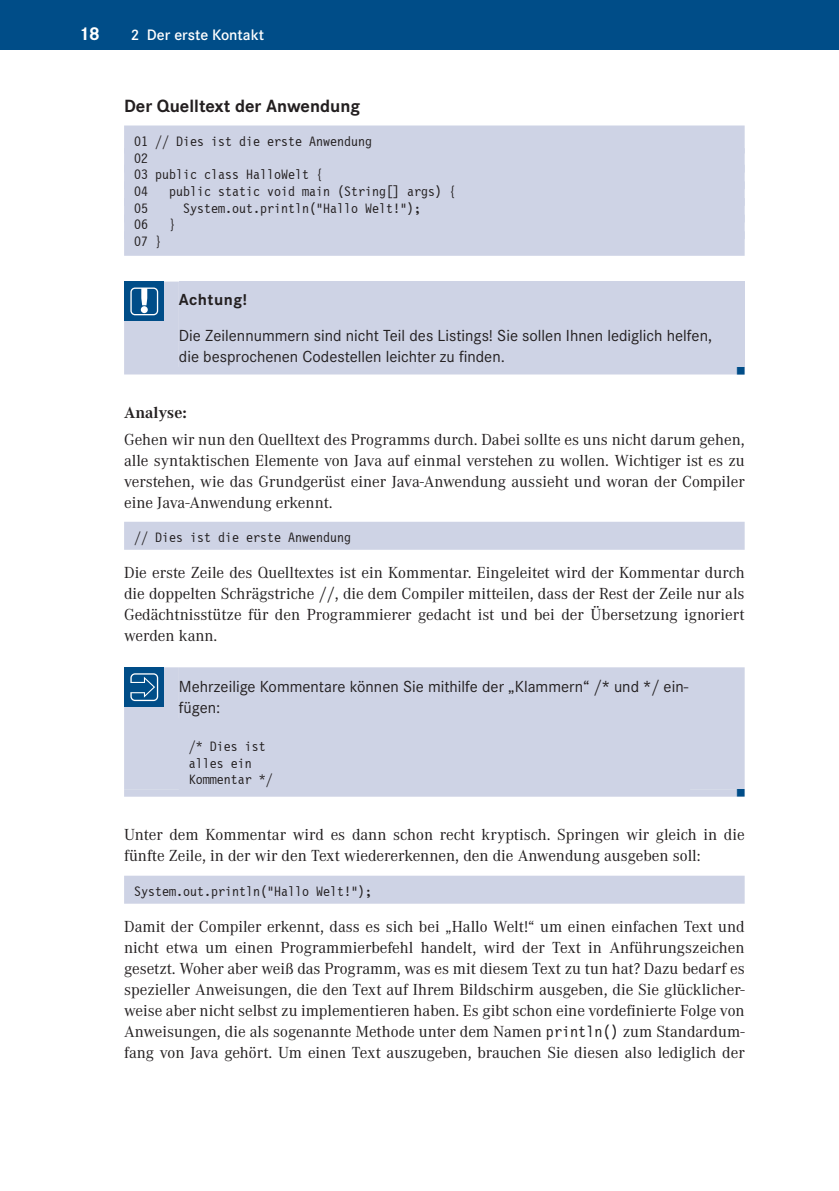
<style>
.page{position:relative;width:839px;height:1191px;background:#fff}
.page>*{position:absolute;margin:0;border:0;box-sizing:border-box;transform-origin:0 0}
.t1{font:700 19.25px "Corporate S Pro";color:#fff}
.t2{font:700 18.38px "Corporate S Pro";color:#231f20}
.t3{font:16.62px/21px "Corporate A Pro";color:#231f20;text-align:justify}
.t4{font:16.62px/21px "Corporate S Pro";color:#231f20}
.t5{font:700 16.62px "Corporate S Pro";letter-spacing:.03em;color:#231f20}
.t6{font:700 16.62px "Corporate A Pro";color:#231f20}
.t7{font:600 15.75px "Corporate S Pro";color:#fff}
.t8{font:14px/16.6px "Letter Gothic 12 Pitch BT";color:#231f20}
.s1{font-family:"Letter Gothic 12 Pitch BT";font-size:16.1px}
</style>
<div class="page">
<div style="left:0;top:0;width:838px;height:50px;background:#004d88"></div>
<div style="left:124px;top:125px;width:620px;height:28px;background:#ced3e5"></div>
<div style="left:124px;top:148px;width:620px;height:25px;background:#ced3e5"></div>
<div style="left:124px;top:165px;width:620px;height:24px;background:#ced3e5"></div>
<div style="left:124px;top:181px;width:620px;height:25px;background:#ced3e5"></div>
<div style="left:124px;top:198px;width:620px;height:24px;background:#ced3e5"></div>
<div style="left:124px;top:215px;width:620px;height:24px;background:#ced3e5"></div>
<div style="left:124px;top:231px;width:620px;height:25px;background:#ced3e5"></div>
<div style="left:124px;top:522px;width:620px;height:28px;background:#ced3e5"></div>
<div style="left:124px;top:875px;width:620px;height:28px;background:#ced3e5"></div>
<div style="left:124px;top:281px;width:613px;height:93px;background:#ced3e5"></div>
<div style="left:179px;top:281px;width:565px;height:86px;background:#ced3e5"></div>
<div style="left:124px;top:281px;width:40px;height:40px;background:#004d88"></div>
<svg style="left:130px;top:287px;width:28px;height:28px"></svg>
<div style="left:124px;top:789px;width:613px;height:7px;background:#ced3e5"></div>
<div style="left:124px;top:667px;width:620px;height:122px;background:#ced3e5"></div>
<div style="left:124px;top:667px;width:40px;height:40px;background:#004d88"></div>
<svg style="left:130px;top:673px;width:28px;height:28px"></svg>
<div style="left:179px;top:730px;width:511px;height:28px;background:#ced3e5"></div>
<div style="left:179px;top:753px;width:511px;height:24px;background:#ced3e5"></div>
<div style="left:179px;top:769px;width:511px;height:25px;background:#ced3e5"></div>
<svg style="left:737px;top:367px;width:7px;height:7px"></svg>
<svg style="left:737px;top:789px;width:7px;height:7px"></svg>
<p class="t1" style="left:81px;top:18px;width:20px">18</p>
<p class="t7" style="left:131px;top:23px;width:134px">2 Der erste Kontakt</p>
<p class="t2" style="left:124px;top:91px;width:237px">Der Quelltext der Anwendung</p>
<p class="t8" style="left:134px;top:133px;width:239px">01 // Dies ist die erste Anwendung<br>02<br>03 public class HalloWelt {<br>04</p>
<p class="t8" style="left:169px;top:183px;width:288px">public static void main (String[] args) {</p>
<p class="t8" style="left:134px;top:200px;width:15px">05</p>
<p class="t8" style="left:183px;top:200px;width:239px">System.out.println("Hallo Welt!");</p>
<p class="t8" style="left:134px;top:217px;width:15px">06</p>
<p class="t8" style="left:169px;top:217px;width:8px">}</p>
<p class="t8" style="left:134px;top:233px;width:29px">07 }</p>
<p class="t5" style="left:179px;top:286px;width:70px">Achtung!</p>
<p class="t4" style="left:179px;top:324px;width:534px">Die Zeilennummern sind nicht Teil des Listings! Sie sollen Ihnen lediglich helfen, die besprochenen Codestellen leichter zu finden.</p>
<p class="t6" style="left:124px;top:401px;width:64px">Analyse:</p>
<p class="t3" style="left:124px;top:428px;width:622px">Gehen wir nun den Quelltext des Programms durch. Dabei sollte es uns nicht darum gehen, alle syntaktischen Elemente von Java auf einmal verstehen zu wollen. Wichtiger ist es zu verstehen, wie das Grundgerüst einer Java-Anwendung aussieht und woran der Compiler eine Java-Anwendung erkennt.</p>
<p class="t8" style="left:134px;top:530px;width:218px">// Dies ist die erste Anwendung</p>
<p class="t3" style="left:124px;top:561px;width:622px">Die erste Zeile des Quelltextes ist ein Kommentar. Eingeleitet wird der Kommentar durch die doppelten Schrägstriche <span class="s1">//</span>, die dem Compiler mitteilen, dass der Rest der Zeile nur als Gedächtnisstütze für den Programmierer gedacht ist und bei der Übersetzung ignoriert werden kann.</p>
<p class="t4" style="left:179px;top:675px;width:511px">Mehrzeilige Kommentare können Sie mithilfe der „Klammern“ <span class="s1">/*</span> und <span class="s1">*/</span> ein&shy;fügen:</p>
<p class="t8" style="left:189px;top:738px;width:86px">/* Dies ist alles ein<br>Kommentar */</p>
<p class="t3" style="left:124px;top:823px;width:622px">Unter dem Kommentar wird es dann schon recht kryptisch. Springen wir gleich in die fünfte Zeile, in der wir den Text wiedererkennen, den die Anwendung ausgeben soll:</p>
<p class="t8" style="left:134px;top:883px;width:239px">System.out.println("Hallo Welt!");</p>
<p class="t3" style="left:124px;top:915px;width:622px">Damit der Compiler erkennt, dass es sich bei „Hallo Welt!“ um einen einfachen Text und nicht etwa um einen Programmierbefehl handelt, wird der Text in Anführungszeichen gesetzt. Woher aber weiß das Programm, was es mit diesem Text zu tun hat? Dazu bedarf es spezieller Anweisungen, die den Text auf Ihrem Bildschirm ausgeben, die Sie glücklicher&shy;weise aber nicht selbst zu implementieren haben. Es gibt schon eine vordefinierte Folge von Anweisungen, die als sogenannte Methode unter dem Namen <span class="s1">println()</span> zum Standardum&shy;fang von Java gehört. Um einen Text auszugeben, brauchen Sie diesen also lediglich der</p>
</div>
